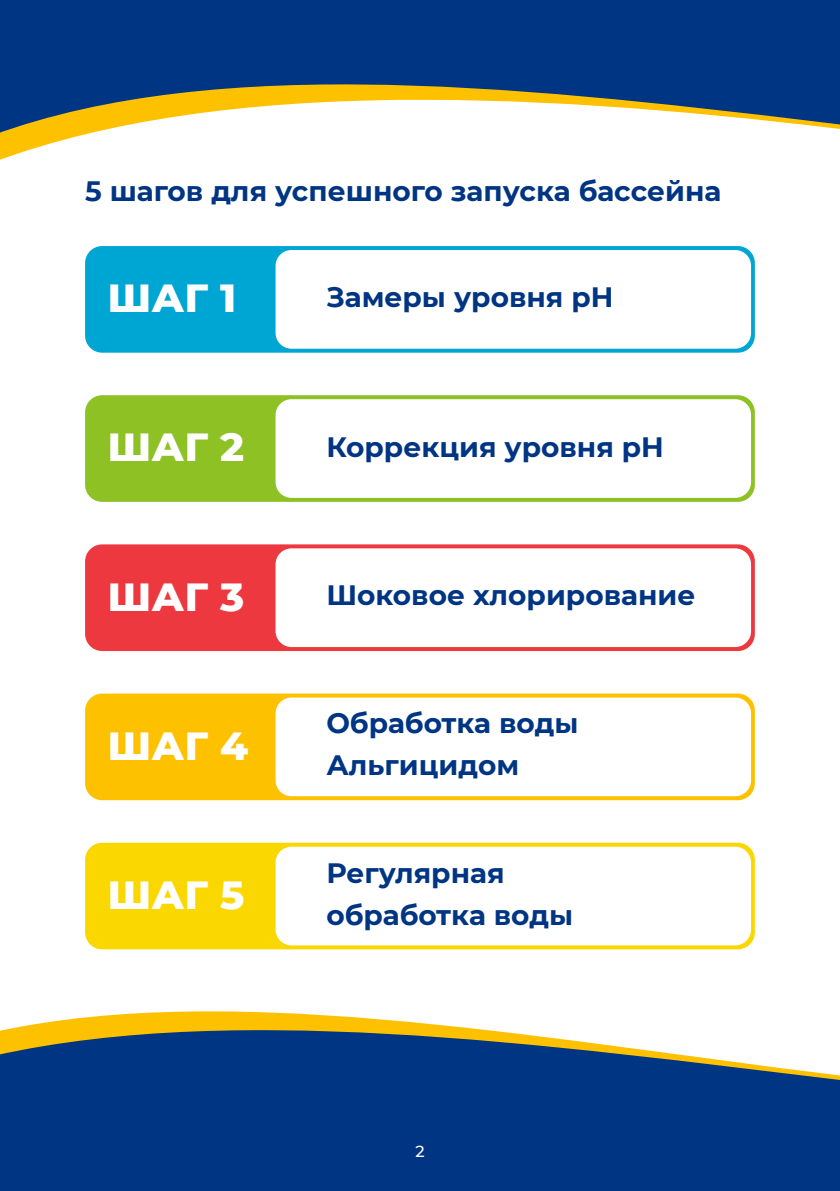
<style>
.page{position:relative;width:840px;height:1191px;background:#fff}
.page>*{position:absolute;margin:0;border:0;box-sizing:border-box;transform-origin:0 0}
.t1{font:800 40px "Montserrat";color:#fff}
.t2{font:700 28px "Montserrat";color:#003583}
.t3{font:500 16px "Montserrat";color:#fff}
</style>
<div class="page">
<svg style="left:0;top:0;width:839px;height:268px"></svg>
<svg style="left:0;top:936px;width:839px;height:255px;fill:#003583"></svg>
<div style="left:85px;top:246px;width:669px;height:107px;background:#00a6d3;border-radius:17px"></div>
<div style="left:275px;top:250px;width:475px;height:99px;background:#fff;border-radius:16px"></div>
<div style="left:85px;top:395px;width:669px;height:107px;background:#8dc124;border-radius:17px"></div>
<div style="left:275px;top:399px;width:475px;height:99px;background:#fff;border-radius:16px"></div>
<div style="left:85px;top:544px;width:669px;height:107px;background:#ec383e;border-radius:17px"></div>
<div style="left:275px;top:548px;width:475px;height:99px;background:#fff;border-radius:16px"></div>
<div style="left:85px;top:693px;width:669px;height:107px;background:#fec100;border-radius:17px"></div>
<div style="left:275px;top:697px;width:475px;height:99px;background:#fff;border-radius:16px"></div>
<div style="left:85px;top:842px;width:669px;height:107px;background:#fbd700;border-radius:17px"></div>
<div style="left:275px;top:846px;width:475px;height:99px;background:#fff;border-radius:16px"></div>
<p class="t2" style="left:85px;top:171px;width:637px">5 шагов для успешного запуска бассейна</p>
<h1 class="t1" style="left:107px;top:269px;width:130px">ШАГ 1</h1>
<p class="t2" style="left:326px;top:276px;width:288px">Замеры уровня pH</p>
<h1 class="t1" style="left:107px;top:418px;width:138px">ШАГ 2</h1>
<p class="t2" style="left:326px;top:426px;width:339px">Коррекция уровня pH</p>
<h1 class="t1" style="left:107px;top:567px;width:138px">ШАГ 3</h1>
<p class="t2" style="left:326px;top:575px;width:370px">Шоковое хлорирование</p>
<h1 class="t1" style="left:107px;top:716px;width:142px">ШАГ 4</h1>
<h1 class="t1" style="left:107px;top:865px;width:138px">ШАГ 5</h1>
<p class="t2" style="left:326px;top:703px;width:253px">Обработка воды</p>
<p class="t2" style="left:326px;top:745px;width:194px">Альгицидом</p>
<p class="t2" style="left:326px;top:852px;width:180px">Регулярная</p>
<p class="t2" style="left:326px;top:894px;width:248px">обработка воды</p>
<p class="t3" style="left:415px;top:1140px;width:11px">2</p>
</div>
